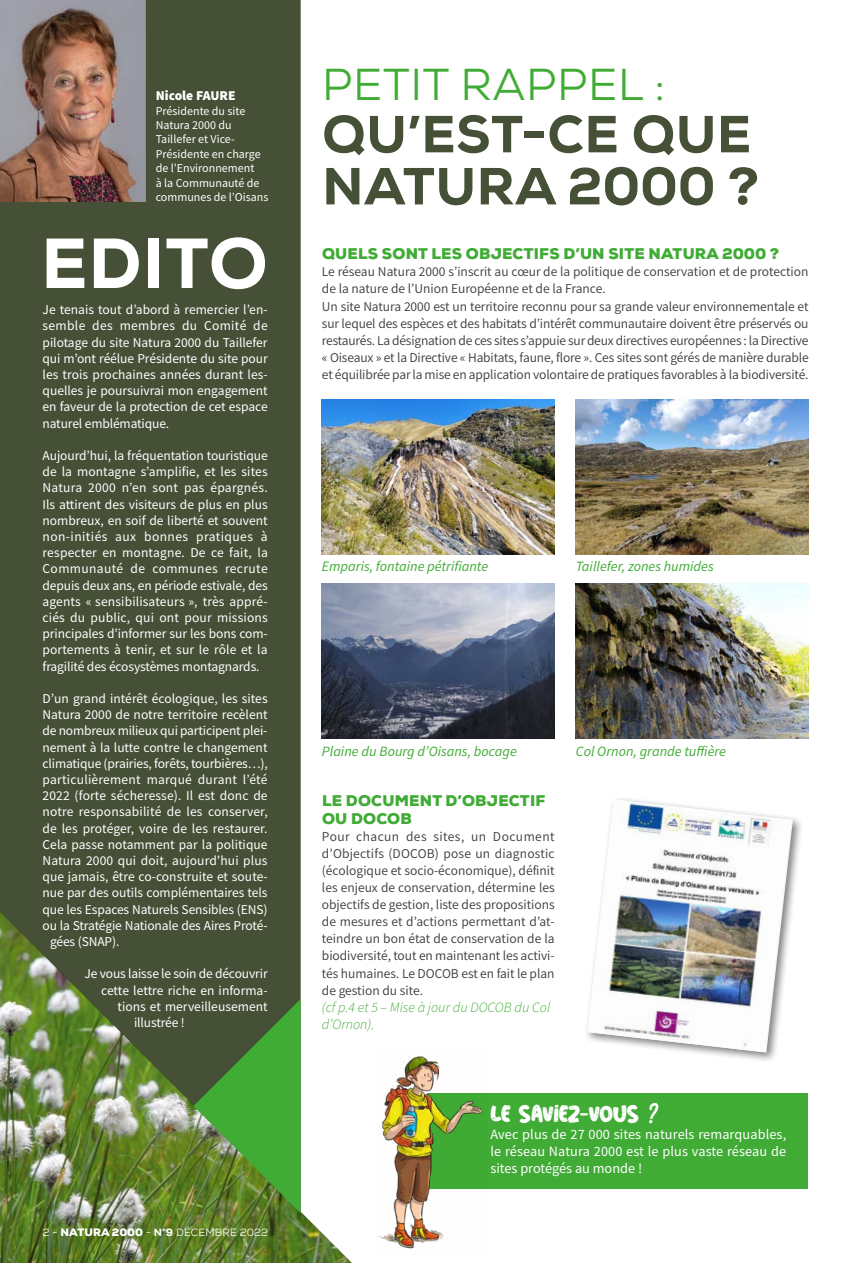
<style>
.page{position:relative;width:851px;height:1263px;background:#fff}
.page>*{position:absolute;margin:0;border:0;box-sizing:border-box;transform-origin:0 0}
.t1{font:800 70.65px "Nexa";letter-spacing:.01em;color:#fff}
.t2{font:800 52.05px/52.1px "Nexa";letter-spacing:.015em;color:#455036}
.t3{font:44.7px "Nexa";letter-spacing:.015em;color:#40ab35}
.t4{font:27px "Wild Nature";color:#fff}
.t5{font:900 15px/18px "Nexa";letter-spacing:.015em;color:#40ab35}
.t6{font:14.25px/17.1px "Source Sans Pro";color:#fff;text-align:justify}
.t7{font:italic 14.25px "Source Sans Pro";color:#40ab35}
.t8{font:italic 300 14.25px/17.1px "Source Sans Pro";color:#40ab35}
.t9{font:13.5px/16.2px "Source Sans Pro";letter-spacing:-.005em;color:#fff;text-align:justify}
.t10{font:13.5px/17.1px "Source Sans Variable";letter-spacing:-.01em;color:#3c3c3b;text-align:justify}
.t11{font:13.5px "Source Sans Pro";letter-spacing:.015em;color:#fff}
.t12{font:900 13.5px "Source Sans Pro";color:#fff}
.t13{font:12px/14.4px "Source Sans Pro";color:#fff}
.t14{font:10.5px "Nexa";letter-spacing:.015em;color:#fff}
.s1{font-weight:900}
.s2{font-weight:800}
</style>
<div class="page">
<div style="left:0;top:0;width:300px;height:911px;background:#455036"></div>
<img style="left:0;top:911px;width:351px;height:352px">
<svg style="left:193px;top:999px;width:107px;height:214px;background:#4b8935"></svg>
<img style="left:322px;top:400px;width:232px;height:155px">
<img style="left:322px;top:584px;width:232px;height:155px">
<img style="left:575px;top:400px;width:233px;height:155px">
<img style="left:575px;top:584px;width:233px;height:155px">
<div style="left:583px;top:795px;width:220px;height:268px;background:#000;opacity:.5"></div>
<img style="left:587px;top:799px;width:204px;height:253px">
<div style="left:427px;top:1094px;width:380px;height:95px;background:#40ab35"></div>
<img style="left:0;top:0;width:146px;height:202px">
<img style="left:377px;top:1056px;width:109px;height:193px">
<p class="t12" style="left:156px;top:86px;width:81px">Nicole FAURE</p>
<p class="t13" style="left:156px;top:103px;width:114px">Présidente du site<br>Natura 2000 du<br>Taillefer et Vice-<br>Présidente en charge de l’Environnement<br>à la Communauté de communes de l’Oisans</p>
<h1 class="t1" style="left:41px;top:218px;width:228px">EDITO</h1>
<p class="t9" style="left:43px;top:301px;width:227px">Je tenais tout d’abord à remercier l’en&shy;semble des membres du Comité de pilotage du site Natura 2000 du Taillefer qui m’ont réélue Présidente du site pour les trois prochaines années durant les&shy;quelles je poursuivrai mon engagement en faveur de la protection de cet espace naturel emblématique.</p>
<p class="t9" style="left:43px;top:447px;width:227px">Aujourd’hui, la fréquentation touristique de la montagne s’amplifie, et les sites Natura 2000 n’en sont pas épargnés.<br>Ils attirent des visiteurs de plus en plus nombreux, en soif de liberté et souvent non-initiés aux bonnes pratiques à respecter en montagne. De ce fait, la Communauté de communes recrute depuis deux ans, en période estivale, des agents « sensibilisateurs », très appré&shy;ciés du public, qui ont pour missions principales d’informer sur les bons com&shy;portements à tenir, et sur le rôle et la fragilité des écosystèmes montagnards.</p>
<p class="t9" style="left:43px;top:690px;width:226px">D’un grand intérêt écologique, les sites</p>
<p class="t9" style="left:43px;top:706px;width:227px">Natura 2000 de notre territoire recèlent</p>
<p class="t9" style="left:43px;top:723px;width:226px">de nombreux milieux qui participent plei-</p>
<p class="t9" style="left:43px;top:739px;width:226px">nement à la lutte contre le changement</p>
<p class="t9" style="left:43px;top:755px;width:227px">climatique (prairies, forêts, tourbières…),</p>
<p class="t11" style="left:43px;top:771px;width:226px">particulièrement marqué durant l’été</p>
<p class="t9" style="left:43px;top:787px;width:226px">2022 (forte sécheresse). Il est donc de</p>
<p class="t11" style="left:43px;top:803px;width:227px">notre responsabilité de les conserver,</p>
<p class="t9" style="left:43px;top:820px;width:226px">de les protéger, voire de les restaurer.</p>
<p class="t9" style="left:43px;top:836px;width:226px">Cela passe notamment par la politique</p>
<p class="t9" style="left:43px;top:852px;width:226px">Natura 2000 qui doit, aujourd’hui plus</p>
<p class="t9" style="left:43px;top:868px;width:227px">que jamais, être co-construite et soute-</p>
<p class="t9" style="left:43px;top:885px;width:226px">nue par des outils complémentaires tels</p>
<p class="t9" style="left:43px;top:901px;width:226px">que les Espaces Naturels Sensibles (ENS)</p>
<p class="t9" style="left:43px;top:917px;width:227px">ou la Stratégie Nationale des Aires Proté-</p>
<p class="t9" style="left:50px;top:933px;width:71px">gées (SNAP).</p>
<p class="t9" style="left:85px;top:966px;width:185px">Je vous laisse le soin de découvrir</p>
<p class="t9" style="left:101px;top:982px;width:168px">cette lettre riche en informa-</p>
<p class="t9" style="left:118px;top:998px;width:152px">tions et merveilleusement</p>
<p class="t9" style="left:134px;top:1014px;width:52px">illustrée !</p>
<p class="t14" style="left:43px;top:1226px;width:227px">2 - <span class="s1">NATURA 2000</span> - <span class="s2">N°9</span> DÉCEMBRE 2022</p>
<h3 class="t3" style="left:322px;top:56px;width:344px">PETIT RAPPEL :</h3>
<h2 class="t2" style="left:322px;top:108px;width:438px">QU’EST-CE QUE<br>NATURA 2000 ?</h2>
<p class="t5" style="left:322px;top:245px;width:458px">QUELS SONT LES OBJECTIFS D’UN SITE NATURA 2000 ?</p>
<p class="t10" style="left:322px;top:263px;width:488px;text-align:left">Le réseau Natura 2000 s’inscrit au cœur de la politique de conservation et de protection de la nature de l’Union Européenne et de la France.<br>Un site Natura 2000 est un territoire reconnu pour sa grande valeur environnementale et sur lequel des espèces et des habitats d’intérêt communautaire doivent être préservés ou restaurés. La désignation de ces sites s’appuie sur deux directives européennes : la Directive « Oiseaux » et la Directive « Habitats, faune, flore ». Ces sites sont gérés de manière durable et équilibrée par la mise en application volontaire de pratiques favorables à la biodiversité.</p>
<p class="t7" style="left:322px;top:557px;width:168px">Emparis, fontaine pétrifiante</p>
<p class="t7" style="left:575px;top:557px;width:139px">Taillefer, zones humides</p>
<p class="t7" style="left:322px;top:742px;width:196px">Plaine du Bourg d’Oisans, bocage</p>
<p class="t7" style="left:575px;top:742px;width:152px">Col Ornon, grande tuffière</p>
<p class="t5" style="left:322px;top:791px;width:225px">LE DOCUMENT D’OBJECTIF<br>OU DOCOB</p>
<p class="t10" style="left:322px;top:828px;width:234px">Pour chacun des sites, un Document d’Objectifs (DOCOB) pose un diagnostic (écologique et socio-économique), définit les enjeux de conservation, détermine les objectifs de gestion, liste des propositions de mesures et d’actions permettant d’at&shy;teindre un bon état de conservation de la biodiversité, tout en maintenant les activi&shy;tés humaines. Le DOCOB est en fait le plan de gestion du site.</p>
<p class="t8" style="left:322px;top:998px;width:230px">(cf p.4 et 5 – Mise à jour du DOCOB du Col d’Ornon).</p>
<h3 class="t4" style="left:490px;top:1102px;width:171px">LE SAVIEZ-VOUS ?</h3>
<p class="t6" style="left:490px;top:1126px;width:297px">Avec plus de 27 000 sites naturels remarquables, le réseau Natura 2000 est le plus vaste réseau de sites protégés au monde !</p>
</div>
